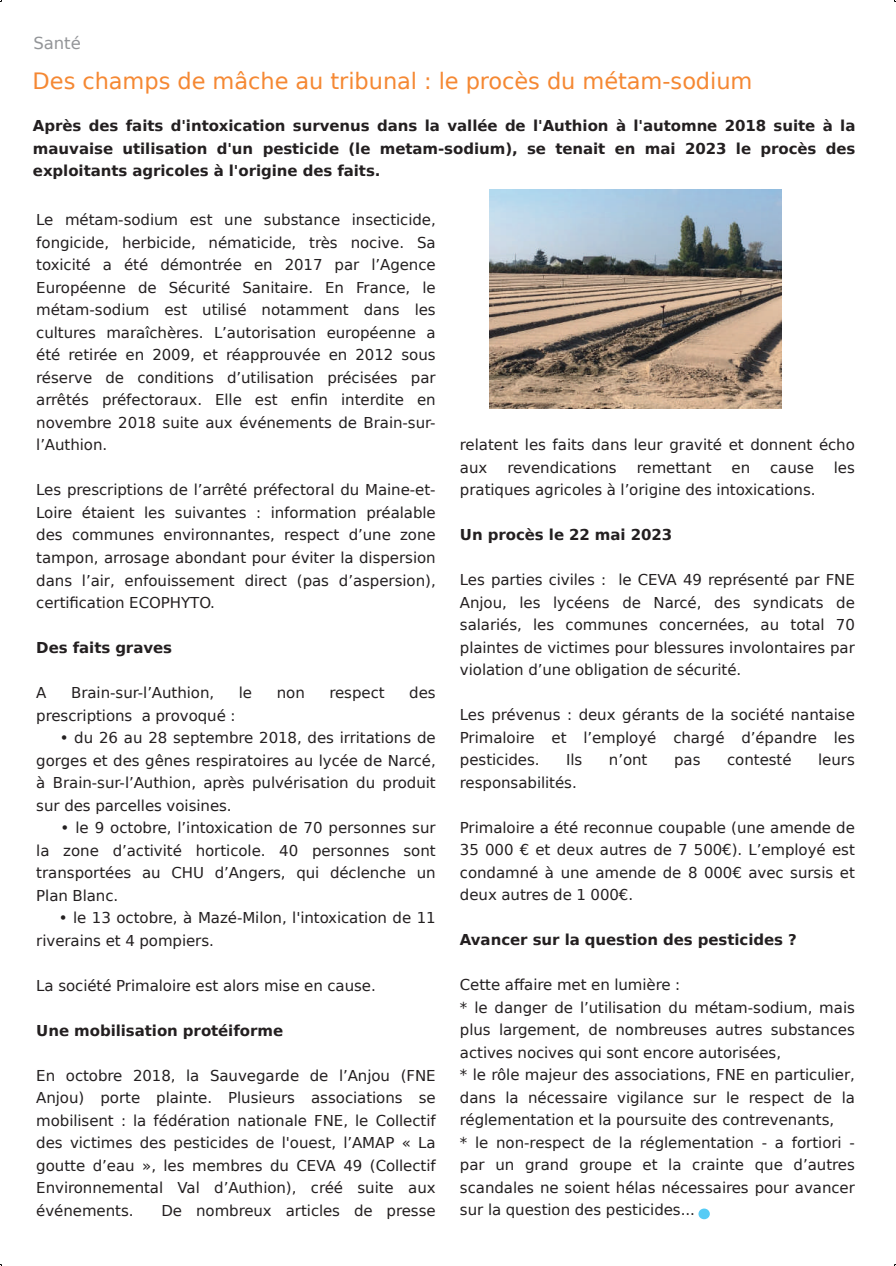
<style>
.page{position:relative;width:896px;height:1266px;background:#fff}
.page>*{position:absolute;margin:0;border:0;box-sizing:border-box;transform-origin:0 0}
.t1{font:22.5px "DejaVu Sans";color:#f58833}
.t2{font:16.5px "DejaVu Sans";letter-spacing:-.005em;color:#939598}
.t3{font:15px/22.5px "DejaVu Sans";letter-spacing:-.005em;color:#231f20;text-align:justify}
.t4{font:700 15px/22.5px "DejaVu Sans";letter-spacing:-.005em;color:#231f20;text-align:justify}
</style>
<div class="page">
<div style="left:699px;top:1209px;width:10px;height:9px;background:#56cbf5;border-radius:50%"></div>
<div style="left:698px;top:1208px;width:12px;height:11px;border:2px solid #56cbf5;border-radius:50%"></div>
<img style="left:490px;top:189px;width:291px;height:219px">
<p class="t2" style="left:34px;top:34px;width:49px">Santé</p>
<h1 class="t1" style="left:33px;top:68px;width:721px">Des champs de mâche au tribunal : le procès du métam-sodium</h1>
<p class="t4" style="left:33px;top:115px;width:824px">Après des faits d'intoxication survenus dans la vallée de l'Authion à l'automne 2018 suite à la mauvaise utilisation d'un pesticide (le metam-sodium), se tenait en mai 2023 le procès des exploitants agricoles à l'origine des faits.</p>
<p class="t3" style="left:36px;top:209px;width:401px">Le métam-sodium est une substance insecticide, fongicide, herbicide, nématicide, très nocive. Sa toxicité a été démontrée en 2017 par l’Agence Européenne de Sécurité Sanitaire. En France, le métam-sodium est utilisé notamment dans les cultures maraîchères. L’autorisation européenne a été retirée en 2009, et réapprouvée en 2012 sous réserve de conditions d’utilisation précisées par arrêtés préfectoraux. Elle est enfin interdite en novembre 2018 suite aux événements de Brain-sur&shy;l’Authion.</p>
<p class="t3" style="left:36px;top:479px;width:401px">Les prescriptions de l’arrêté préfectoral du Maine-et-Loire étaient les suivantes : information préalable des communes environnantes, respect d’une zone tampon, arrosage abondant pour éviter la dispersion dans l’air, enfouissement direct (pas d’aspersion), certification ECOPHYTO.</p>
<p class="t4" style="left:36px;top:636px;width:137px">Des faits graves</p>
<p class="t3" style="left:36px;top:681px;width:12px">A</p>
<p class="t3" style="left:71px;top:681px;width:145px">Brain-sur-l’Authion,</p>
<p class="t3" style="left:239px;top:681px;width:15px">le</p>
<p class="t3" style="left:277px;top:681px;width:30px">non</p>
<p class="t3" style="left:329px;top:681px;width:57px">respect</p>
<p class="t3" style="left:409px;top:681px;width:28px">des</p>
<p class="t3" style="left:36px;top:704px;width:201px">prescriptions a provoqué :</p>
<p class="t3" style="left:36px;top:726px;width:401px;text-indent:23px">• du 26 au 28 septembre 2018, des irritations de gorges et des gênes respiratoires au lycée de Narcé, à Brain-sur-l’Authion, après pulvérisation du produit sur des parcelles voisines.</p>
<p class="t3" style="left:36px;top:816px;width:401px;text-indent:24px">• le 9 octobre, l’intoxication de 70 personnes sur la zone d’activité horticole. 40 personnes sont transportées au CHU d’Angers, qui déclenche un Plan Blanc.</p>
<p class="t3" style="left:36px;top:906px;width:401px;text-indent:22px">• le 13 octobre, à Mazé-Milon, l'intoxication de 11 riverains et 4 pompiers.</p>
<p class="t3" style="left:36px;top:974px;width:341px">La société Primaloire est alors mise en cause.</p>
<p class="t4" style="left:36px;top:1019px;width:248px">Une mobilisation protéiforme</p>
<p class="t3" style="left:36px;top:1064px;width:401px">En octobre 2018, la Sauvegarde de l’Anjou (FNE Anjou) porte plainte. Plusieurs associations se mobilisent : la fédération nationale FNE, le Collectif des victimes des pesticides de l'ouest, l’AMAP « La goutte d’eau », les membres du CEVA 49 (Collectif Environnemental Val d’Authion), créé suite aux événements.</p>
<p class="t3" style="left:161px;top:1199px;width:276px">De nombreux articles de presse</p>
<p class="t3" style="left:460px;top:434px;width:396px">relatent les faits dans leur gravité et donnent écho aux</p>
<p class="t3" style="left:507px;top:456px;width:111px">revendications</p>
<p class="t3" style="left:637px;top:456px;width:76px">remettant</p>
<p class="t3" style="left:731px;top:456px;width:20px">en</p>
<p class="t3" style="left:770px;top:456px;width:45px">cause</p>
<p class="t3" style="left:834px;top:456px;width:22px">les</p>
<p class="t3" style="left:460px;top:479px;width:357px">pratiques agricoles à l’origine des intoxications.</p>
<p class="t4" style="left:460px;top:524px;width:214px">Un procès le 22 mai 2023</p>
<p class="t3" style="left:460px;top:569px;width:396px">Les parties civiles : le CEVA 49 représenté par FNE Anjou, les lycéens de Narcé, des syndicats de salariés, les communes concernées, au total 70 plaintes de victimes pour blessures involontaires par violation d’une obligation de sécurité.</p>
<p class="t3" style="left:460px;top:704px;width:396px">Les prévenus : deux gérants de la société nantaise Primaloire et l’employé chargé d’épandre les pesticides.</p>
<p class="t3" style="left:566px;top:749px;width:18px">Ils</p>
<p class="t3" style="left:609px;top:749px;width:40px">n’ont</p>
<p class="t3" style="left:674px;top:749px;width:28px">pas</p>
<p class="t3" style="left:727px;top:749px;width:66px">contesté</p>
<p class="t3" style="left:818px;top:749px;width:38px">leurs</p>
<p class="t3" style="left:460px;top:771px;width:118px">responsabilités.</p>
<p class="t3" style="left:460px;top:816px;width:396px">Primaloire a été reconnue coupable (une amende de 35 000 € et deux autres de 7 500€). L’employé est condamné à une amende de 8 000€ avec sursis et deux autres de 1 000€.</p>
<p class="t4" style="left:460px;top:929px;width:338px">Avancer sur la question des pesticides ?</p>
<p class="t3" style="left:460px;top:974px;width:396px;text-align:left">Cette affaire met en lumière :<br>* le danger de l’utilisation du métam-sodium, mais plus largement, de nombreuses autres substances actives nocives qui sont encore autorisées,<br>* le rôle majeur des associations, FNE en particulier, dans la nécessaire vigilance sur le respect de la réglementation et la poursuite des contrevenants,<br>* le non-respect de la réglementation - a fortiori - par un grand groupe et la crainte que d’autres scandales ne soient hélas nécessaires pour avancer sur la question des pesticides...</p>
</div>
